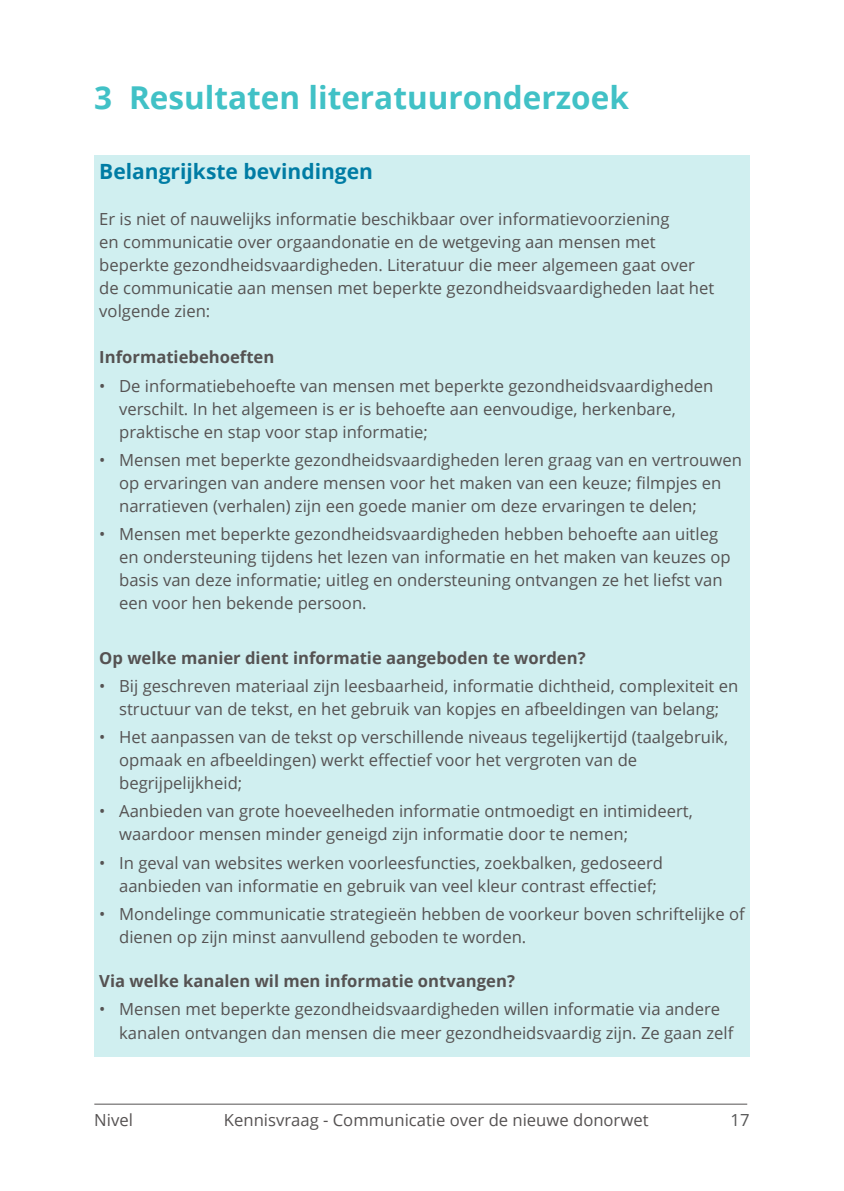
<style>
.page{position:relative;width:844px;height:1191px;background:#fff}
.page>*{position:absolute;margin:0;border:0;box-sizing:border-box;transform-origin:0 0}
.Kop_1_-_Hoofdstuk_ti{font:700 31.5px "Open Sans";color:#41c1c6}
.Kop_3_-_Subparagraaf{font:700 21px "Open Sans";color:#007ca4}
.Lopende_tekst{font:16.62px/23.1px "Open Sans";color:#555252}
.Kop_4_-_Paragraaf_su{font:700 16.62px "Open Sans";color:#555252}
.t1{font:16.62px "Open Sans";color:#545454}
</style>
<div class="page">
<hr style="left:94px;top:1103px;width:653px;height:1px;background:#555252">
<div style="left:94px;top:155px;width:655px;height:901px;background:#d0eff0"></div>
<p class="Kop_1_-_Hoofdstuk_ti" style="left:94px;top:76px;width:536px">3 Resultaten literatuuronderzoek</p>
<p class="Kop_3_-_Subparagraaf" style="left:99px;top:156px;width:275px">Belangrijkste bevindingen</p>
<p class="Lopende_tekst" style="left:99px;top:207px;width:616px">Er is niet of nauwelijks informatie beschikbaar over informatievoorziening<br>en communicatie over orgaandonatie en de wetgeving aan mensen met beperkte gezondheidsvaardigheden. Literatuur die meer algemeen gaat over de communicatie aan mensen met beperkte gezondheidsvaardigheden laat het volgende zien:</p>
<p class="Kop_4_-_Paragraaf_su" style="left:99px;top:346px;width:176px">Informatiebehoeften</p>
<p class="Lopende_tekst" style="left:119px;top:373px;width:595px;text-indent:-20px">• De informatiebehoefte van mensen met beperkte gezondheidsvaardigheden verschilt. In het algemeen is er is behoefte aan eenvoudige, herkenbare, praktische en stap voor stap informatie;</p>
<p class="Lopende_tekst" style="left:119px;top:448px;width:624px;text-indent:-20px">• Mensen met beperkte gezondheidsvaardigheden leren graag van en vertrouwen op ervaringen van andere mensen voor het maken van een keuze; filmpjes en narratieven (verhalen) zijn een goede manier om deze ervaringen te delen;</p>
<p class="Lopende_tekst" style="left:119px;top:522px;width:613px;text-indent:-20px">• Mensen met beperkte gezondheidsvaardigheden hebben behoefte aan uitleg en ondersteuning tijdens het lezen van informatie en het maken van keuzes op basis van deze informatie; uitleg en ondersteuning ontvangen ze het liefst van een voor hen bekende persoon.</p>
<p class="Kop_4_-_Paragraaf_su" style="left:99px;top:646px;width:487px">Op welke manier dient informatie aangeboden te worden?</p>
<p class="Lopende_tekst" style="left:99px;top:674px;width:640px;text-align:center">• Bij geschreven materiaal zijn leesbaarheid, informatie dichtheid, complexiteit en structuur van de tekst, en het gebruik van kopjes en afbeeldingen van belang;</p>
<p class="Lopende_tekst" style="left:119px;top:725px;width:610px;text-indent:-20px">• Het aanpassen van de tekst op verschillende niveaus tegelijkertijd (taalgebruik, opmaak en afbeeldingen) werkt effectief voor het vergroten van de begrijpelijkheid;</p>
<p class="Lopende_tekst" style="left:119px;top:799px;width:575px;text-indent:-20px">• Aanbieden van grote hoeveelheden informatie ontmoedigt en intimideert, waardoor mensen minder geneigd zijn informatie door te nemen;</p>
<p class="Lopende_tekst" style="left:119px;top:850px;width:545px;text-indent:-20px">• In geval van websites werken voorleesfuncties, zoekbalken, gedoseerd aanbieden van informatie en gebruik van veel kleur contrast effectief;</p>
<p class="Lopende_tekst" style="left:119px;top:901px;width:627px;text-indent:-20px">• Mondelinge communicatie strategieën hebben de voorkeur boven schriftelijke of dienen op zijn minst aanvullend geboden te worden.</p>
<p class="Kop_4_-_Paragraaf_su" style="left:99px;top:969px;width:417px">Via welke kanalen wil men informatie ontvangen?</p>
<p class="Lopende_tekst" style="left:119px;top:997px;width:615px;text-indent:-20px">• Mensen met beperkte gezondheidsvaardigheden willen informatie via andere kanalen ontvangen dan mensen die meer gezondheidsvaardig zijn. Ze gaan zelf</p>
<p class="Lopende_tekst" style="left:94px;top:1108px;width:40px">Nivel</p>
<p class="Lopende_tekst" style="left:224px;top:1108px;width:426px">Kennisvraag - Communicatie over de nieuwe donorwet</p>
<p class="t1" style="left:730px;top:1108px;width:21px">17</p>
</div>
